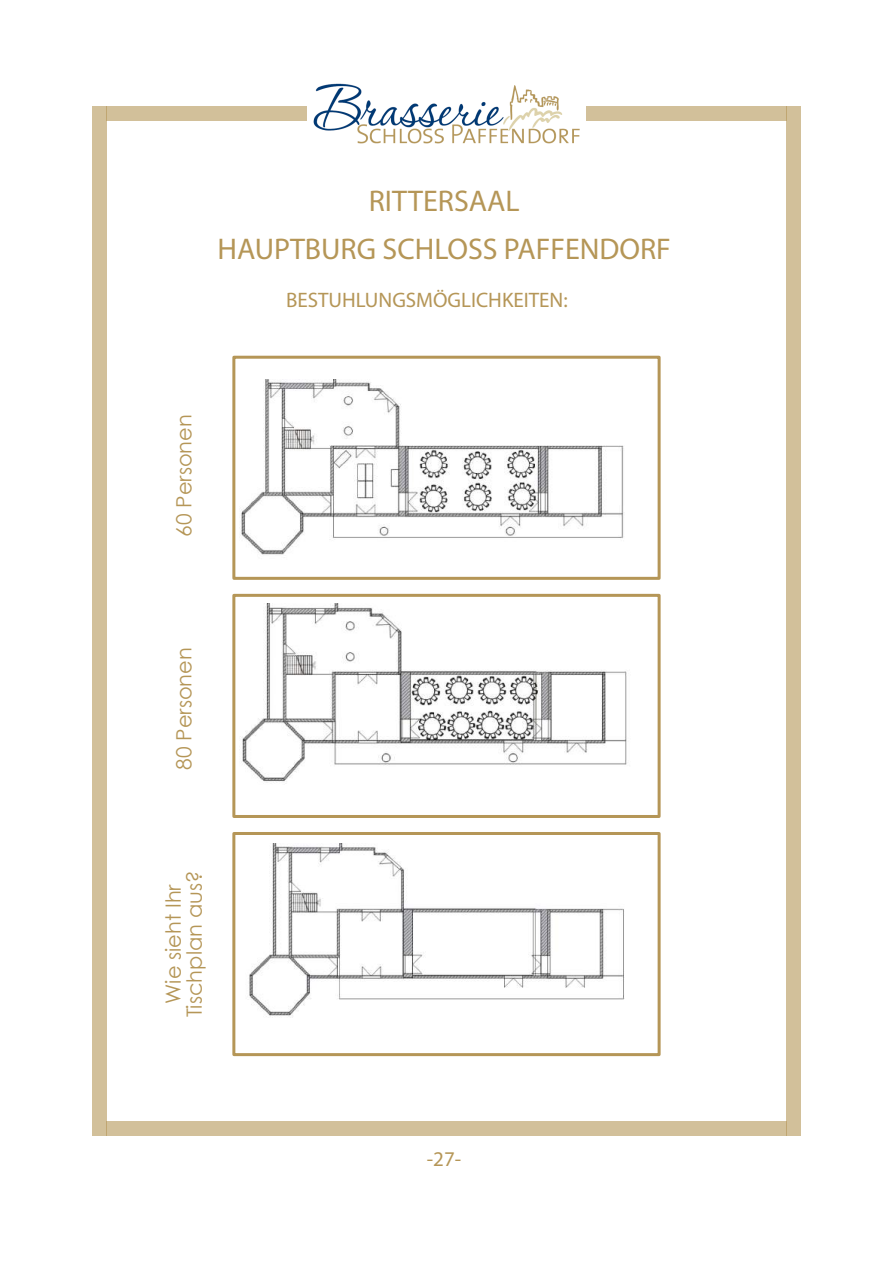
<style>
.page{position:relative;width:893px;height:1263px;background:#fff}
.page>*{position:absolute;margin:0;border:0;box-sizing:border-box;transform-origin:0 0}
.t1{font:30px/48px "Myriad Pro";color:#b59657;text-align:center}
.t2{font:21px/21px "Century Gothic";color:#b59657;text-align:center}
.t3{font:21px "Myriad Pro";color:#b59657}
</style>
<div class="page">
<div style="left:106px;top:106px;width:213px;height:14px;background:#d2c09a"></div>
<div style="left:574px;top:106px;width:213px;height:14px;background:#d2c09a"></div>
<div style="left:106px;top:1121px;width:681px;height:14px;background:#d2c09a"></div>
<div style="left:92px;top:106px;width:14px;height:1029px;background:#d2c09a"></div>
<div style="left:787px;top:106px;width:14px;height:1029px;background:#d2c09a"></div>
<img style="left:308px;top:83px;width:277px;height:61px">
<img style="left:249px;top:843px;width:376px;height:175px">
<div style="left:232px;top:832px;width:429px;height:224px;border:3px solid #b59657"></div>
<img style="left:241px;top:379px;width:383px;height:176px">
<img style="left:242px;top:604px;width:385px;height:179px">
<div style="left:232px;top:356px;width:429px;height:224px;border:3px solid #b59657"></div>
<div style="left:232px;top:594px;width:429px;height:224px;border:3px solid #b59657"></div>
<h1 class="t1" style="left:218px;top:179px;width:455px">RITTERSAAL<br>HAUPTBURG SCHLOSS PAFFENDORF</h1>
<p class="t3" style="left:286px;top:291px;width:283px">BESTUHLUNGSMÖGLICHKEITEN:</p>
<p class="t2" style="left:175px;top:537px;width:124px;rotate:-90deg">60 Personen</p>
<p class="t2" style="left:175px;top:770px;width:124px;rotate:-90deg">80 Personen</p>
<p class="t2" style="left:165px;top:1017px;width:148px;rotate:-90deg">Wie sieht Ihr<br>Tischplan aus?</p>
<p class="t3" style="left:427px;top:1150px;width:36px">-27-</p>
</div>
